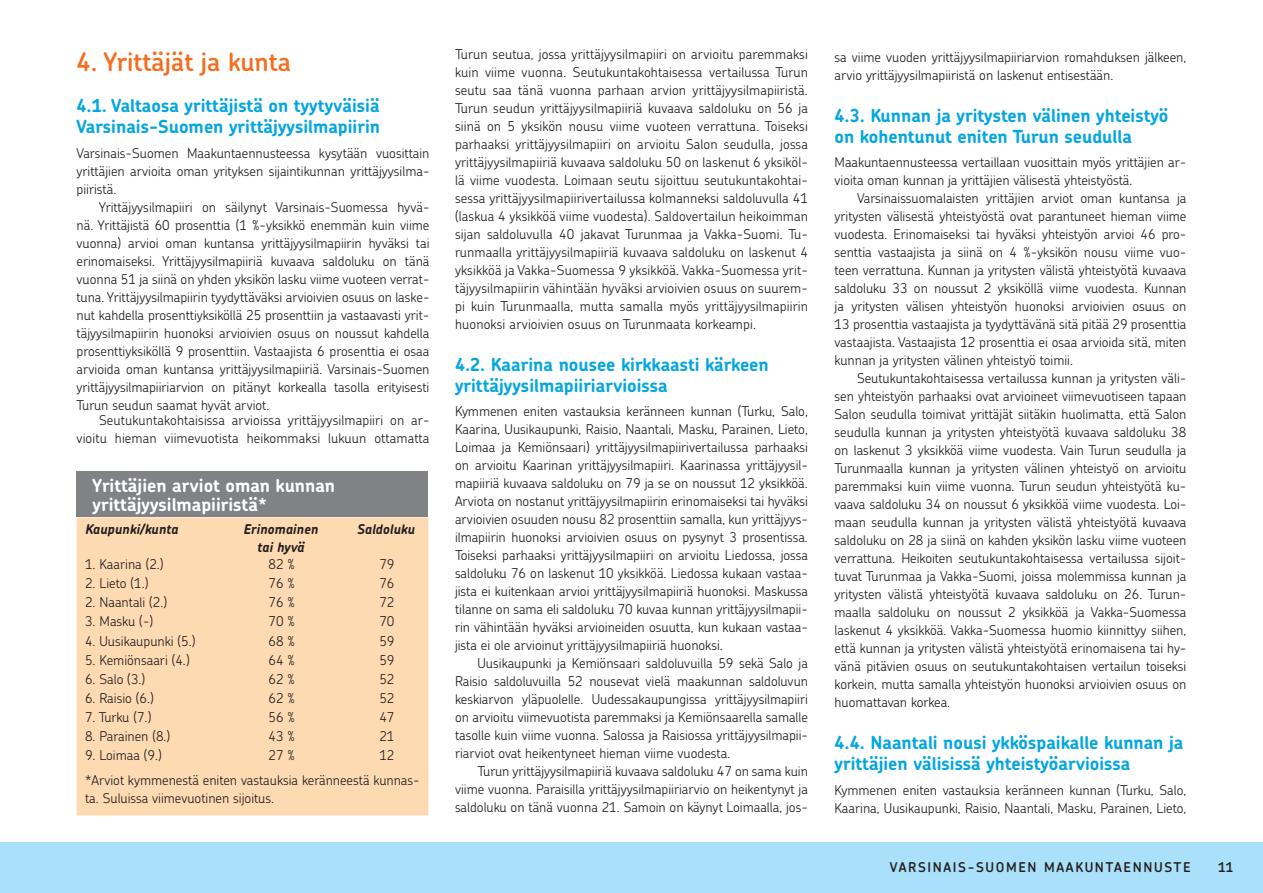
<style>
.page{position:relative;width:1263px;height:893px;background:#fff}
.page>*{position:absolute;margin:0;border:0;box-sizing:border-box;transform-origin:0 0}
.t1{font:600 25.5px "Chevin";color:#f36e21}
.t2{font:700 18px/21px "Chevin";color:#05a6e0}
.t3{font:700 18px/19.5px "Chevin";color:#fff}
.t4{font:300 13.5px/18px "Chevin";color:#231f20;text-align:justify}
.t5{font:italic 700 13.5px/18px "Chevin";color:#231f20;text-align:center}
.t6{font:600 13.5px "Chevin";letter-spacing:.12em;color:#231f20}
</style>
<div class="page">
<div style="left:0;top:842px;width:1263px;height:51px;background:#aae0f9"></div>
<div style="left:77px;top:471px;width:351px;height:46px;background:#808285"></div>
<div style="left:77px;top:517px;width:351px;height:298px;background:#fedab3"></div>
<h1 class="t1" style="left:77px;top:46px;width:216px">4. Yrittäjät ja kunta</h1>
<h2 class="t2" style="left:77px;top:95px;width:305px">4.1. Valtaosa yrittäjistä on tyytyväisiä<br>Varsinais-Suomen yrittäjyysilmapiirin</h2>
<p class="t4" style="left:77px;top:144px;width:354px">Varsinais-Suomen Maakuntaennusteessa kysytään vuosittain yrittäjien arvioita oman yrityksen sijaintikunnan yrittäjyysilma&shy;piiristä.</p>
<p class="t4" style="left:77px;top:198px;width:354px;text-indent:23px">Yrittäjyysilmapiiri on säilynyt Varsinais-Suomessa hyvä&shy;nä. Yrittäjistä 60 prosenttia (1 %-yksikkö enemmän kuin viime vuonna) arvioi oman kuntansa yrittäjyysilmapiirin hyväksi tai erinomaiseksi. Yrittäjyysilmapiiriä kuvaava saldoluku on tänä vuonna 51 ja siinä on yhden yksikön lasku viime vuoteen verrat&shy;tuna. Yrittäjyysilmapiirin tyydyttäväksi arvioivien osuus on laske&shy;nut kahdella prosenttiyksiköllä 25 prosenttiin ja vastaavasti yrit&shy;täjyysilmapiirin huonoksi arvioivien osuus on noussut kahdella prosenttiyksiköllä 9 prosenttiin. Vastaajista 6 prosenttia ei osaa arvioida oman kuntansa yrittäjyysilmapiiriä. Varsinais-Suomen yrittäjyysilmapiiriarvion on pitänyt korkealla tasolla erityisesti Turun seudun saamat hyvät arviot.</p>
<p class="t4" style="left:77px;top:410px;width:354px;text-align:right">Seutukuntakohtaisissa arvioissa yrittäjyysilmapiiri on ar&shy;vioitu hieman viimevuotista heikommaksi lukuun ottamatta</p>
<h2 class="t3" style="left:93px;top:475px;width:244px">Yrittäjien arviot oman kunnan yrittäjyysilmapiiristä*</h2>
<p class="t5" style="left:85px;top:520px;width:95px">Kaupunki/kunta</p>
<p class="t5" style="left:243px;top:520px;width:76px">Erinomainen tai hyvä</p>
<p class="t5" style="left:357px;top:520px;width:59px">Saldoluku</p>
<p class="t4" style="left:85px;top:555px;width:80px">1. Kaarina (2.)</p>
<p class="t4" style="left:268px;top:555px;width:28px">82 %</p>
<p class="t4" style="left:379px;top:555px;width:17px">79</p>
<p class="t4" style="left:85px;top:574px;width:65px">2. Lieto (1.)</p>
<p class="t4" style="left:268px;top:574px;width:28px">76 %</p>
<p class="t4" style="left:379px;top:574px;width:17px">76</p>
<p class="t4" style="left:85px;top:593px;width:83px">2. Naantali (2.)</p>
<p class="t4" style="left:268px;top:593px;width:28px">76 %</p>
<p class="t4" style="left:379px;top:593px;width:17px">72</p>
<p class="t4" style="left:85px;top:612px;width:70px">3. Masku (-)</p>
<p class="t4" style="left:268px;top:612px;width:28px">70 %</p>
<p class="t4" style="left:379px;top:612px;width:17px">70</p>
<p class="t4" style="left:85px;top:631px;width:112px">4. Uusikaupunki (5.)</p>
<p class="t4" style="left:268px;top:631px;width:28px">68 %</p>
<p class="t4" style="left:379px;top:631px;width:17px">59</p>
<p class="t4" style="left:85px;top:651px;width:106px">5. Kemiönsaari (4.)</p>
<p class="t4" style="left:268px;top:651px;width:28px">64 %</p>
<p class="t4" style="left:379px;top:651px;width:17px">59</p>
<p class="t4" style="left:85px;top:670px;width:62px">6. Salo (3.)</p>
<p class="t4" style="left:268px;top:670px;width:28px">62 %</p>
<p class="t4" style="left:379px;top:670px;width:17px">52</p>
<p class="t4" style="left:85px;top:689px;width:70px">6. Raisio (6.)</p>
<p class="t4" style="left:268px;top:689px;width:28px">62 %</p>
<p class="t4" style="left:379px;top:689px;width:17px">52</p>
<p class="t4" style="left:85px;top:708px;width:68px">7. Turku (7.)</p>
<p class="t4" style="left:268px;top:708px;width:28px">56 %</p>
<p class="t4" style="left:379px;top:708px;width:17px">47</p>
<p class="t4" style="left:85px;top:727px;width:87px">8. Parainen (8.)</p>
<p class="t4" style="left:268px;top:727px;width:28px">43 %</p>
<p class="t4" style="left:379px;top:727px;width:17px">21</p>
<p class="t4" style="left:85px;top:746px;width:78px">9. Loimaa (9.)</p>
<p class="t4" style="left:268px;top:746px;width:28px">27 %</p>
<p class="t4" style="left:85px;top:743px;width:336px;line-height:25.2px;text-indent:294px">12 *Arviot kymmenestä eniten vastauksia keränneestä kunnas-</p>
<p class="t4" style="left:85px;top:789px;width:191px">ta. Suluissa viimevuotinen sijoitus.</p>
<p class="t4" style="left:455px;top:45px;width:354px">Turun seutua, jossa yrittäjyysilmapiiri on arvioitu paremmaksi kuin viime vuonna. Seutukuntakohtaisessa vertailussa Turun seutu saa tänä vuonna parhaan arvion yrittäjyysilmapiiristä.<br>Turun seudun yrittäjyysilmapiiriä kuvaava saldoluku on 56 ja siinä on 5 yksikön nousu viime vuoteen verrattuna. Toiseksi parhaaksi yrittäjyysilmapiiri on arvioitu Salon seudulla, jossa yrittäjyysilmapiiriä kuvaava saldoluku 50 on laskenut 6 yksiköl&shy;lä viime vuodesta. Loimaan seutu sijoittuu seutukuntakohtai&shy;sessa yrittäjyysilmapiirivertailussa kolmanneksi saldoluvulla 41 (laskua 4 yksikköä viime vuodesta). Saldovertailun heikoimman sijan saldoluvulla 40 jakavat Turunmaa ja Vakka-Suomi. Tu&shy;runmaalla yrittäjyysilmapiiriä kuvaava saldoluku on laskenut 4 yksikköä ja Vakka-Suomessa 9 yksikköä. Vakka-Suomessa yrit&shy;täjyysilmapiirin vähintään hyväksi arvioivien osuus on suurem&shy;pi kuin Turunmaalla, mutta samalla myös yrittäjyysilmapiirin huonoksi arvioivien osuus on Turunmaata korkeampi.</p>
<h2 class="t2" style="left:455px;top:353px;width:315px">4.2. Kaarina nousee kirkkaasti kärkeen yrittäjyysilmapiiriarvioissa</h2>
<p class="t4" style="left:455px;top:402px;width:354px">Kymmenen eniten vastauksia keränneen kunnan (Turku, Salo, Kaarina, Uusikaupunki, Raisio, Naantali, Masku, Parainen, Lieto, Loimaa ja Kemiönsaari) yrittäjyysilmapiirivertailussa parhaaksi on arvioitu Kaarinan yrittäjyysilmapiiri. Kaarinassa yrittäjyysil&shy;mapiiriä kuvaava saldoluku on 79 ja se on noussut 12 yksikköä.<br>Arviota on nostanut yrittäjyysilmapiirin erinomaiseksi tai hyväksi arvioivien osuuden nousu 82 prosenttiin samalla, kun yrittäjyys&shy;ilmapiirin huonoksi arvioivien osuus on pysynyt 3 prosentissa.<br>Toiseksi parhaaksi yrittäjyysilmapiiri on arvioitu Liedossa, jossa saldoluku 76 on laskenut 10 yksikköä. Liedossa kukaan vastaa&shy;jista ei kuitenkaan arvioi yrittäjyysilmapiiriä huonoksi. Maskussa tilanne on sama eli saldoluku 70 kuvaa kunnan yrittäjyysilmapii&shy;rin vähintään hyväksi arvioineiden osuutta, kun kukaan vastaa&shy;jista ei ole arvioinut yrittäjyysilmapiiriä huonoksi.</p>
<p class="t4" style="left:455px;top:654px;width:354px;text-indent:23px">Uusikaupunki ja Kemiönsaari saldoluvuilla 59 sekä Salo ja Raisio saldoluvuilla 52 nousevat vielä maakunnan saldoluvun keskiarvon yläpuolelle. Uudessakaupungissa yrittäjyysilmapiiri on arvioitu viimevuotista paremmaksi ja Kemiönsaarella samalle tasolle kuin viime vuonna. Salossa ja Raisiossa yrittäjyysilmapii&shy;riarviot ovat heikentyneet hieman viime vuodesta.</p>
<p class="t4" style="left:455px;top:762px;width:354px;text-indent:23px">Turun yrittäjyysilmapiiriä kuvaava saldoluku 47 on sama kuin viime vuonna. Paraisilla yrittäjyysilmapiiriarvio on heikentynyt ja saldoluku on tänä vuonna 21. Samoin on käynyt Loimaalla, jos-</p>
<p class="t4" style="left:834px;top:48px;width:353px">sa viime vuoden yrittäjyysilmapiiriarvion romahduksen jälkeen, arvio yrittäjyysilmapiiristä on laskenut entisestään.</p>
<h2 class="t2" style="left:834px;top:104px;width:335px">4.3. Kunnan ja yritysten välinen yhteistyö on kohentunut eniten Turun seudulla</h2>
<p class="t4" style="left:834px;top:153px;width:353px">Maakuntaennusteessa vertaillaan vuosittain myös yrittäjien ar&shy;vioita oman kunnan ja yrittäjien välisestä yhteistyöstä.</p>
<p class="t4" style="left:834px;top:189px;width:353px;text-indent:23px">Varsinaissuomalaisten yrittäjien arviot oman kuntansa ja yritysten välisestä yhteistyöstä ovat parantuneet hieman viime vuodesta. Erinomaiseksi tai hyväksi yhteistyön arvioi 46 pro&shy;senttia vastaajista ja siinä on 4 %-yksikön nousu viime vuo&shy;teen verrattuna. Kunnan ja yritysten välistä yhteistyötä kuvaava saldoluku 33 on noussut 2 yksiköllä viime vuodesta. Kunnan ja yritysten välisen yhteistyön huonoksi arvioivien osuus on 13 prosenttia vastaajista ja tyydyttävänä sitä pitää 29 prosenttia vastaajista. Vastaajista 12 prosenttia ei osaa arvioida sitä, miten kunnan ja yritysten välinen yhteistyö toimii.</p>
<p class="t4" style="left:834px;top:369px;width:353px;text-indent:23px">Seutukuntakohtaisessa vertailussa kunnan ja yritysten väli&shy;sen yhteistyön parhaaksi ovat arvioineet viimevuotiseen tapaan Salon seudulla toimivat yrittäjät siitäkin huolimatta, että Salon seudulla kunnan ja yritysten yhteistyötä kuvaava saldoluku 38 on laskenut 3 yksikköä viime vuodesta. Vain Turun seudulla ja Turunmaalla kunnan ja yritysten välinen yhteistyö on arvioitu paremmaksi kuin viime vuonna. Turun seudun yhteistyötä ku&shy;vaava saldoluku 34 on noussut 6 yksikköä viime vuodesta. Loi&shy;maan seudulla kunnan ja yritysten välistä yhteistyötä kuvaava saldoluku on 28 ja siinä on kahden yksikön lasku viime vuoteen verrattuna. Heikoiten seutukuntakohtaisessa vertailussa sijoit&shy;tuvat Turunmaa ja Vakka-Suomi, joissa molemmissa kunnan ja yritysten välistä yhteistyötä kuvaava saldoluku on 26. Turun&shy;maalla saldoluku on noussut 2 yksikköä ja Vakka-Suomessa laskenut 4 yksikköä. Vakka-Suomessa huomio kiinnittyy siihen, että kunnan ja yritysten välistä yhteistyötä erinomaisena tai hy&shy;vänä pitävien osuus on seutukuntakohtaisen vertailun toiseksi korkein, mutta samalla yhteistyön huonoksi arvioivien osuus on huomattavan korkea.</p>
<h2 class="t2" style="left:834px;top:732px;width:350px">4.4. Naantali nousi ykköspaikalle kunnan ja yrittäjien välisissä yhteistyöarvioissa</h2>
<p class="t4" style="left:834px;top:780px;width:353px">Kymmenen eniten vastauksia keränneen kunnan (Turku, Salo,<br>Kaarina, Uusikaupunki, Raisio, Naantali, Masku, Parainen, Lieto,</p>
<p class="t6" style="left:890px;top:858px;width:302px">VARSINAIS-SUOMEN MAAKUNTAENNUSTE</p>
<p class="t6" style="left:1218px;top:858px;width:17px">11</p>
</div>
